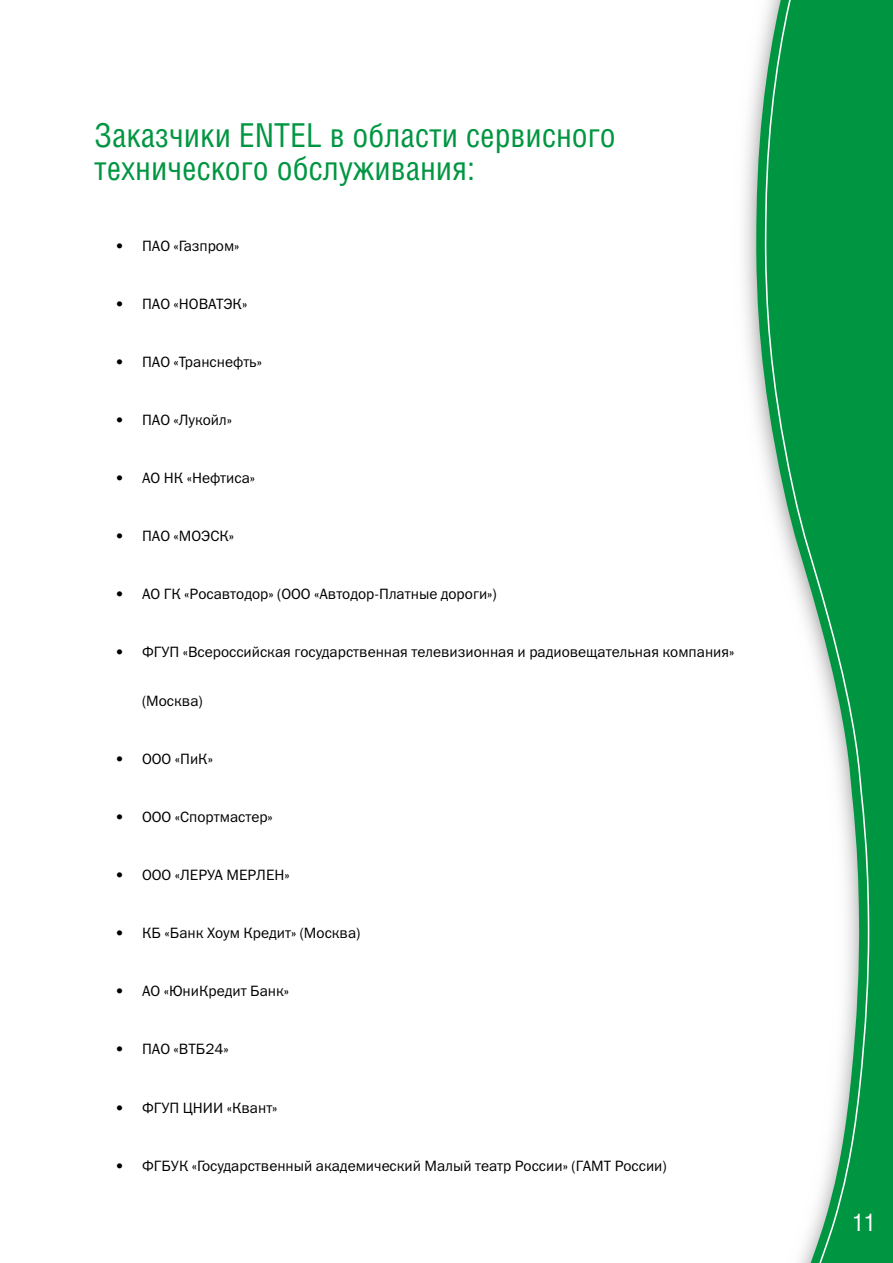
<style>
.page{position:relative;width:893px;height:1263px;background:#fff}
.page>*{position:absolute;margin:0;border:0;box-sizing:border-box;transform-origin:0 0}
.t1{font:33px/33px "Helios Cond C";color:#009641}
.t2{font:24px "Helios Cond C";color:#fff}
.t3{font:15px "Franklin Gothic Book C";color:#000}
</style>
<div class="page">
<svg style="left:756px;top:0;width:137px;height:1263px;fill:#009641"></svg>
<svg style="left:765px;top:0;width:104px;height:1263px;fill:#009641"></svg>
<h1 class="t1" style="left:94px;top:118px;width:523px">Заказчики ENTEL в области сервисного технического обслуживания:</h1>
<p class="t3" style="left:115px;top:237px;width:126px">• ПАО «Газпром»</p>
<p class="t3" style="left:115px;top:295px;width:134px">• ПАО «НОВАТЭК»</p>
<p class="t3" style="left:115px;top:353px;width:149px">• ПАО «Транснефть»</p>
<p class="t3" style="left:115px;top:411px;width:118px">• ПАО «Лукойл»</p>
<p class="t3" style="left:115px;top:469px;width:142px">• АО НК «Нефтиса»</p>
<p class="t3" style="left:115px;top:527px;width:121px">• ПАО «МОЭСК»</p>
<p class="t3" style="left:115px;top:585px;width:383px">• АО ГК «Росавтодор» (ООО «Автодор-Платные дороги»)</p>
<p class="t3" style="left:115px;top:643px;width:621px">• ФГУП «Всероссийская государственная телевизионная и радиовещательная компания»</p>
<p class="t3" style="left:142px;top:693px;width:62px">(Москва)</p>
<p class="t3" style="left:115px;top:751px;width:99px">• ООО «ПиК»</p>
<p class="t3" style="left:115px;top:809px;width:159px">• ООО «Спортмастер»</p>
<p class="t3" style="left:115px;top:867px;width:176px">• ООО «ЛЕРУА МЕРЛЕН»</p>
<p class="t3" style="left:115px;top:925px;width:247px">• КБ «Банк Хоум Кредит» (Москва)</p>
<p class="t3" style="left:115px;top:983px;width:176px">• АО «ЮниКредит Банк»</p>
<p class="t3" style="left:115px;top:1041px;width:115px">• ПАО «ВТБ24»</p>
<p class="t3" style="left:115px;top:1099px;width:164px">• ФГУП ЦНИИ «Квант»</p>
<p class="t3" style="left:115px;top:1157px;width:553px">• ФГБУК «Государственный академический Малый театр России» (ГАМТ России)</p>
<h2 class="t2" style="left:853px;top:1208px;width:25px">11</h2>
</div>
